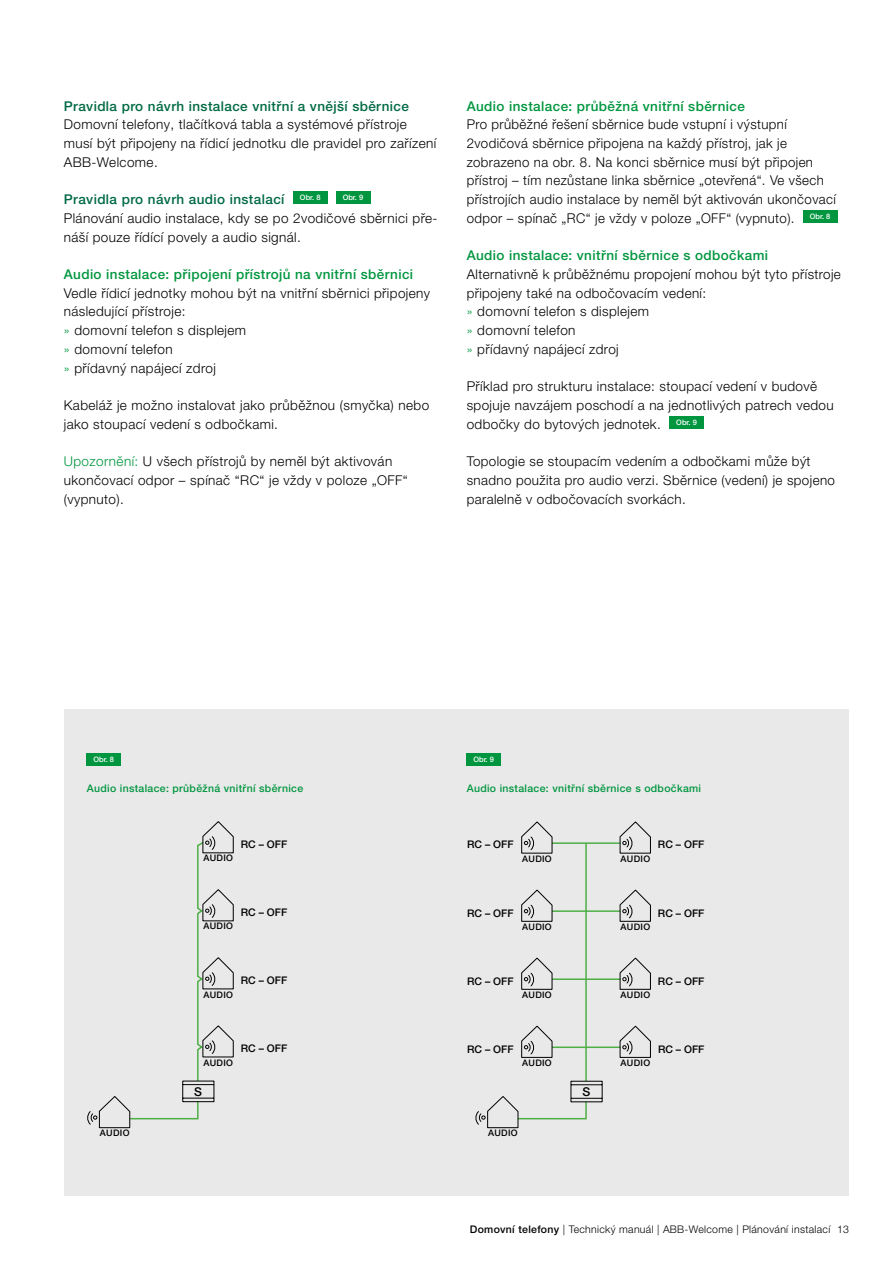
<style>
.page{position:relative;width:893px;height:1263px;background:#fff}
.page>*{position:absolute;margin:0;border:0;box-sizing:border-box;transform-origin:0 0}
.t1{font:300 13.5px/18.8px "Helvetica Neue LT Pro";letter-spacing:.03em;color:#000}
.t2{font:500 13.5px "Helvetica Neue LT Pro";letter-spacing:.03em;color:#00963f}
.t3{font:500 13.5px "Helvetica Neue LT Pro";letter-spacing:.03em;color:#006a44}
.t4{font:500 12.15px "Helvetica Neue LT Pro";color:#000}
.t5{font:500 10.5px "Helvetica Neue LT Pro";letter-spacing:.03em;color:#00963f}
.t6{font:500 10.5px "Helvetica Neue LT Pro";color:#000}
.t7{font:300 10.5px "Helvetica Neue LT Pro";letter-spacing:.03em;color:#000}
.t8{font:500 9px "Helvetica Neue LT Pro";letter-spacing:.035em;color:#000}
.t9{font:500 7.5px "Helvetica Neue LT Pro";color:#fff}
.s1{color:#00963f}
.s2{font-family:"Helvetica Neue CE";font-weight:500}
.s3{font-family:"Helvetica Neue CE"}
</style>
<div class="page">
<div style="left:64px;top:709px;width:784px;height:487px;background:#e9e9e9"></div>
<div style="left:293px;top:191px;width:34px;height:13px;background:#00963f"></div>
<div style="left:336px;top:191px;width:34px;height:13px;background:#00963f"></div>
<div style="left:803px;top:210px;width:34px;height:13px;background:#00963f"></div>
<div style="left:670px;top:416px;width:34px;height:13px;background:#00963f"></div>
<svg style="left:87px;top:821px;width:147px;height:307px"></svg>
<div style="left:87px;top:753px;width:34px;height:12px;background:#00963f"></div>
<hr style="left:552px;top:1046px;width:68px;height:2px;background:#4eaf46">
<hr style="left:552px;top:978px;width:68px;height:2px;background:#4eaf46">
<hr style="left:552px;top:910px;width:68px;height:2px;background:#4eaf46">
<hr style="left:552px;top:842px;width:68px;height:2px;background:#4eaf46">
<hr style="left:585px;top:843px;width:2px;height:238px;background:#4eaf46">
<svg style="left:620px;top:821px;width:31px;height:32px"></svg>
<svg style="left:620px;top:889px;width:31px;height:33px"></svg>
<svg style="left:620px;top:957px;width:31px;height:33px"></svg>
<svg style="left:620px;top:1025px;width:31px;height:33px"></svg>
<svg style="left:521px;top:821px;width:31px;height:32px"></svg>
<svg style="left:521px;top:889px;width:31px;height:33px"></svg>
<svg style="left:521px;top:957px;width:31px;height:33px"></svg>
<svg style="left:521px;top:1025px;width:31px;height:33px"></svg>
<svg style="left:475px;top:1081px;width:128px;height:47px"></svg>
<div style="left:467px;top:753px;width:34px;height:12px;background:#00963f"></div>
<p class="t3" style="left:64px;top:98px;width:347px">Pravidla pro návrh instalace vnitřní a vnější sběrnice</p>
<p class="t1" style="left:64px;top:115px;width:374px">Domovní telefony, tlačítková tabla a systémové přístroje musí být připojeny na řídicí jednotku dle pravidel pro zařízení<br>ABB‑Welcome.</p>
<p class="t3" style="left:64px;top:191px;width:258px">Pravidla pro návrh audio instalací <sup>Obr.</sup> <sup>8</sup></p>
<p class="t9" style="left:343px;top:193px;width:22px">Obr. 9</p>
<p class="t1" style="left:64px;top:208px;width:375px">Plánování audio instalace, kdy se po 2vodičové sběrnici pře&shy;náší pouze řídící povely a audio signál.</p>
<p class="t2" style="left:64px;top:266px;width:351px">Audio instalace: připojení přístrojů na vnitřní sběrnici</p>
<p class="t1" style="left:64px;top:283px;width:368px">Vedle řídicí jednotky mohou být na vnitřní sběrnici připojeny následující přístroje:<br><span class="s1">»</span> domovní telefon s displejem<br><span class="s1">»</span> domovní telefon<br><span class="s1">»</span> přídavný napájecí zdroj</p>
<p class="t1" style="left:64px;top:395px;width:367px">Kabeláž je možno instalovat jako průběžnou (smyčka) nebo jako stoupací vedení s odbočkami.</p>
<p class="t1" style="left:64px;top:452px;width:346px"><span class="s1">Upozornění:</span> U všech přístrojů by neměl být aktivován ukončovací odpor – spínač “RC“ je vždy v poloze „OFF“ (vypnuto).</p>
<p class="t2" style="left:467px;top:98px;width:280px">Audio instalace: průběžná vnitřní sběrnice</p>
<p class="t1" style="left:467px;top:115px;width:371px">Pro průběžné řešení sběrnice bude vstupní i výstupní 2vodičová sběrnice připojena na každý přístroj, jak je zobrazeno na obr. 8. Na konci sběrnice musí být připojen přístroj – tím nezůstane linka sběrnice „otevřená“. Ve všech přístrojích audio instalace by neměl být aktivován ukončovací odpor – spínač „RC“ je vždy v poloze „OFF“ (vypnuto). <sup>Obr.</sup> <sup>8</sup></p>
<p class="t2" style="left:467px;top:247px;width:303px">Audio instalace: vnitřní sběrnice s odbočkami</p>
<p class="t1" style="left:467px;top:264px;width:376px">Alternativně k průběžnému propojení mohou být tyto přístroje připojeny také na odbočovacím vedení:<br><span class="s1">»</span> domovní telefon s displejem<br><span class="s1">»</span> domovní telefon<br><span class="s1">»</span> přídavný napájecí zdroj</p>
<p class="t1" style="left:467px;top:377px;width:369px">Příklad pro strukturu instalace: stoupací vedení v budově spojuje navzájem poschodí a na jednotlivých patrech vedou odbočky do bytových jednotek. <sup>Obr.</sup> <sup>9</sup></p>
<p class="t1" style="left:467px;top:452px;width:370px">Topologie se stoupacím vedením a odbočkami může být snadno použita pro audio verzi. Sběrnice (vedení) je spojeno paralelně v odbočovacích svorkách.</p>
<p class="t9" style="left:94px;top:754px;width:22px">Obr. 8</p>
<p class="t9" style="left:473px;top:754px;width:22px">Obr. 9</p>
<p class="t5" style="left:87px;top:782px;width:218px">Audio instalace: průběžná vnitřní sběrnice</p>
<p class="t5" style="left:467px;top:782px;width:236px">Audio instalace: vnitřní sběrnice s odbočkami</p>
<p class="t8" style="left:100px;top:1128px;width:31px">AUDIO</p>
<p class="t8" style="left:203px;top:853px;width:31px">AUDIO</p>
<p class="t6" style="left:241px;top:838px;width:48px">RC – OFF</p>
<p class="t8" style="left:203px;top:921px;width:31px">AUDIO</p>
<p class="t6" style="left:241px;top:906px;width:48px">RC – OFF</p>
<p class="t8" style="left:203px;top:989px;width:31px">AUDIO</p>
<p class="t6" style="left:241px;top:974px;width:48px">RC – OFF</p>
<p class="t8" style="left:203px;top:1057px;width:31px">AUDIO</p>
<p class="t4" style="left:194px;top:1084px;width:9px">S</p>
<p class="t6" style="left:241px;top:1042px;width:48px">RC – OFF</p>
<p class="t6" style="left:467px;top:838px;width:48px">RC – OFF</p>
<p class="t6" style="left:658px;top:838px;width:48px">RC – OFF</p>
<p class="t8" style="left:522px;top:853px;width:31px">AUDIO</p>
<p class="t8" style="left:621px;top:853px;width:31px">AUDIO</p>
<p class="t6" style="left:467px;top:906px;width:48px">RC – OFF</p>
<p class="t6" style="left:658px;top:906px;width:48px">RC – OFF</p>
<p class="t8" style="left:522px;top:921px;width:31px">AUDIO</p>
<p class="t8" style="left:621px;top:921px;width:31px">AUDIO</p>
<p class="t6" style="left:467px;top:974px;width:48px">RC – OFF</p>
<p class="t6" style="left:658px;top:974px;width:48px">RC – OFF</p>
<p class="t8" style="left:522px;top:989px;width:31px">AUDIO</p>
<p class="t8" style="left:621px;top:989px;width:31px">AUDIO</p>
<p class="t6" style="left:467px;top:1042px;width:48px">RC – OFF</p>
<p class="t6" style="left:658px;top:1042px;width:48px">RC – OFF</p>
<p class="t8" style="left:522px;top:1057px;width:31px">AUDIO</p>
<p class="t8" style="left:621px;top:1057px;width:31px">AUDIO</p>
<p class="t4" style="left:582px;top:1084px;width:9px">S</p>
<p class="t8" style="left:488px;top:1128px;width:31px">AUDIO</p>
<p class="t7" style="left:470px;top:1223px;width:381px"><span class="s2">Domovní telefony</span> | Technický manuál | ABB-Welcome <span class="s3">|</span> Plánování instalací 13</p>
</div>
